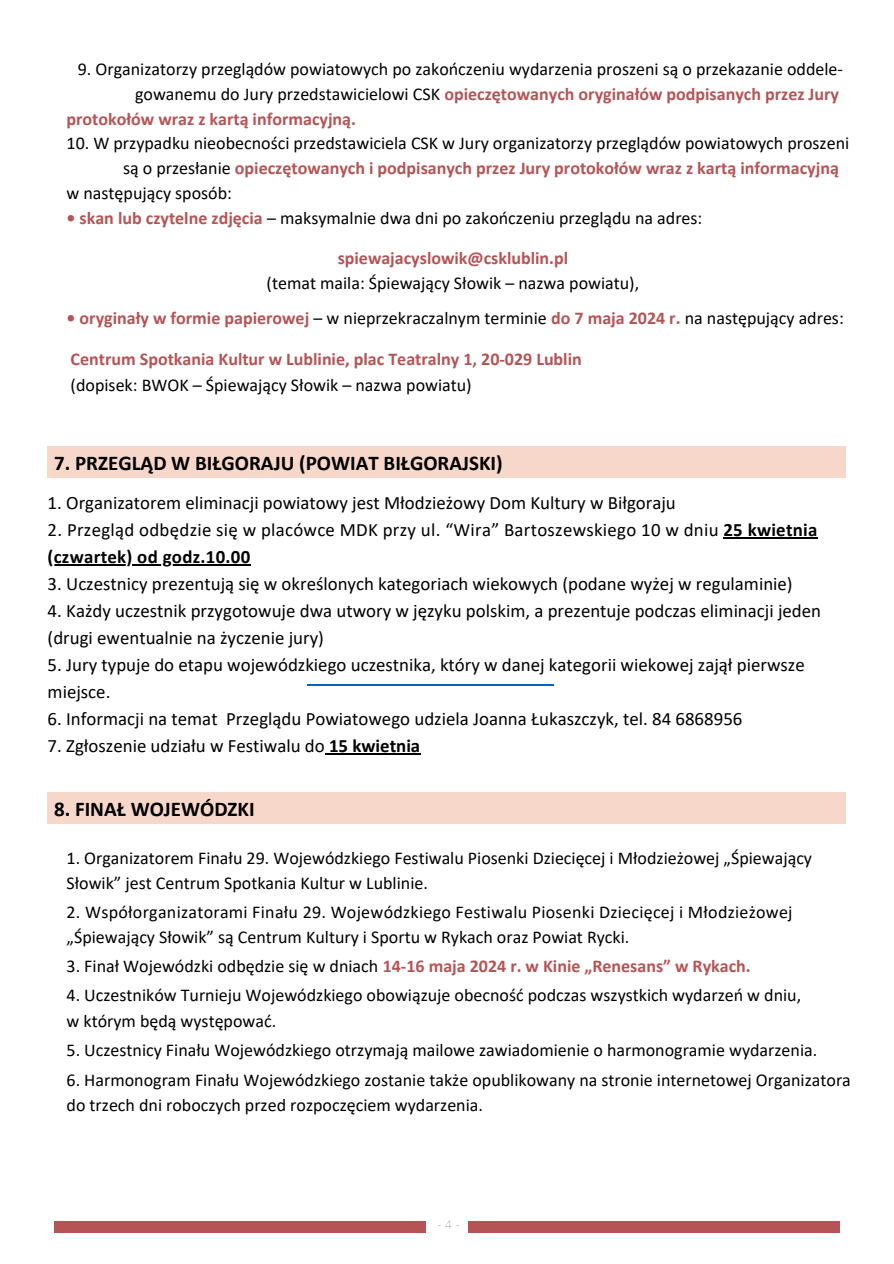
<style>
.page{position:relative;width:894px;height:1264px;background:#fff}
.page>*{position:absolute;margin:0;border:0;box-sizing:border-box;transform-origin:0 0}
.t1{font:700 21px "Calibri";color:#000}
.t2{font:18.9px/27px "Calibri";color:#000}
.t3{font:18px/24.8px "Calibri";color:#000}
.t4{font:700 18px/25.8px "Calibri";color:#b65455}
.s1{font-weight:400;color:#000}
.s2{font-weight:700;color:#b65455}
.s3{font-weight:700}
</style>
<div class="page">
<div style="left:54px;top:1220px;width:371px;height:12px;background:#b65455"></div>
<div style="left:48px;top:446px;width:797px;height:31px;background:#f6d7ca"></div>
<div style="left:48px;top:792px;width:797px;height:31px;background:#f6d7ca"></div>
<hr style="left:307px;top:684px;width:246px;height:1px;background:#0563c1">
<div style="left:468px;top:1220px;width:371px;height:12px;background:#b65455"></div>
<hr style="left:723px;top:537px;width:94px;height:1px;background:#000">
<hr style="left:48px;top:564px;width:202px;height:1px;background:#000">
<hr style="left:325px;top:753px;width:95px;height:1px;background:#000">
<h1 class="t3" style="left:78px;top:58px;width:766px">9. Organizatorzy przeglądów powiatowych po zakończeniu wydarzenia proszeni są o przekazanie oddele-</h1>
<h1 class="t4" style="left:135px;top:82px;width:705px"><span class="s1">gowanemu do Jury przedstawicielowi CSK</span> opieczętowanych oryginałów podpisanych przez Jury</h1>
<h1 class="t4" style="left:67px;top:107px;width:291px">protokołów wraz z kartą informacyjną.</h1>
<h1 class="t3" style="left:67px;top:132px;width:784px">10. W przypadku nieobecności przedstawiciela CSK w Jury organizatorzy przeglądów powiatowych proszeni</h1>
<h1 class="t4" style="left:123px;top:157px;width:717px"><span class="s1">są o przesłanie</span> opieczętowanych i podpisanych przez Jury protokołów wraz z kartą informacyjną</h1>
<h1 class="t3" style="left:67px;top:182px;width:167px">w następujący sposób:</h1>
<h1 class="t3" style="left:67px;top:207px;width:637px"><span class="s2">• skan lub czytelne zdjęcia</span> – maksymalnie dwa dni po zakończeniu przeglądu na adres:</h1>
<h2 class="t3" style="left:266px;top:247px;width:374px;text-align:center"><span class="s2">spiewajacyslowik@csklublin.pl<br></span>(temat maila: Śpiewający Słowik – nazwa powiatu),</h2>
<h2 class="t3" style="left:67px;top:307px;width:778px"><span class="s2">• oryginały w formie papierowej</span> – w nieprzekraczalnym terminie <span class="s2">do 7 maja 2024 r.</span> na następujący adres:</h2>
<h2 class="t4" style="left:71px;top:348px;width:512px">Centrum Spotkania Kultur w Lublinie, plac Teatralny 1, 20-029 Lublin <span class="s1">(dopisek: BWOK – Śpiewający Słowik – nazwa powiatu)</span></h2>
<h2 class="t1" style="left:54px;top:454px;width:450px">7. PRZEGLĄD W BIŁGORAJU (POWIAT BIŁGORAJSKI)</h2>
<p class="t2" style="left:48px;top:490px;width:629px">1. Organizatorem eliminacji powiatowy jest Młodzieżowy Dom Kultury w Biłgoraju</p>
<p class="t2" style="left:48px;top:517px;width:771px">2. Przegląd odbędzie się w placówce MDK przy ul. “Wira” Bartoszewskiego 10 w dniu <span class="s3">25 kwietnia (czwartek) od godz.10.00</span></p>
<p class="t2" style="left:48px;top:571px;width:746px">3. Uczestnicy prezentują się w określonych kategoriach wiekowych (podane wyżej w regulaminie)</p>
<p class="t2" style="left:48px;top:598px;width:774px">4. Każdy uczestnik przygotowuje dwa utwory w języku polskim, a prezentuje podczas eliminacji jeden (drugi ewentualnie na życzenie jury)</p>
<p class="t2" style="left:48px;top:652px;width:758px">5. Jury typuje do etapu wojewódzkiego uczestnika, który w danej kategorii wiekowej zajął pierwsze miejsce.</p>
<p class="t2" style="left:48px;top:706px;width:696px">6. Informacji na temat Przeglądu Powiatowego udziela Joanna Łukaszczyk, tel. 84 6868956</p>
<p class="t2" style="left:48px;top:733px;width:374px">7. Zgłoszenie udziału w Festiwalu do <span class="s3">15 kwietnia</span></p>
<h1 class="t1" style="left:54px;top:800px;width:202px">8. FINAŁ WOJEWÓDZKI</h1>
<h2 class="t3" style="left:67px;top:847px;width:746px">1. Organizatorem Finału 29. Wojewódzkiego Festiwalu Piosenki Dziecięcej i Młodzieżowej „Śpiewający<br>Słowik” jest Centrum Spotkania Kultur w Lublinie.</h2>
<h2 class="t3" style="left:67px;top:901px;width:727px">2. Współorganizatorami Finału 29. Wojewódzkiego Festiwalu Piosenki Dziecięcej i Młodzieżowej „Śpiewający Słowik” są Centrum Kultury i Sportu w Rykach oraz Powiat Rycki.</h2>
<h2 class="t4" style="left:67px;top:954px;width:685px"><span class="s1">3. Finał Wojewódzki odbędzie się w dniach</span> 14-16 maja 2024 r. w Kinie „Renesans” w Rykach.</h2>
<h2 class="t3" style="left:67px;top:983px;width:736px;line-height:25.8px">4. Uczestników Turnieju Wojewódzkiego obowiązuje obecność podczas wszystkich wydarzeń w dniu, w którym będą występować.</h2>
<h2 class="t3" style="left:67px;top:1039px;width:752px">5. Uczestnicy Finału Wojewódzkiego otrzymają mailowe zawiadomienie o harmonogramie wydarzenia.</h2>
<h2 class="t3" style="left:67px;top:1068px;width:785px">6. Harmonogram Finału Wojewódzkiego zostanie także opublikowany na stronie internetowej Organizatora do trzech dni roboczych przed rozpoczęciem wydarzenia.</h2>
</div>
